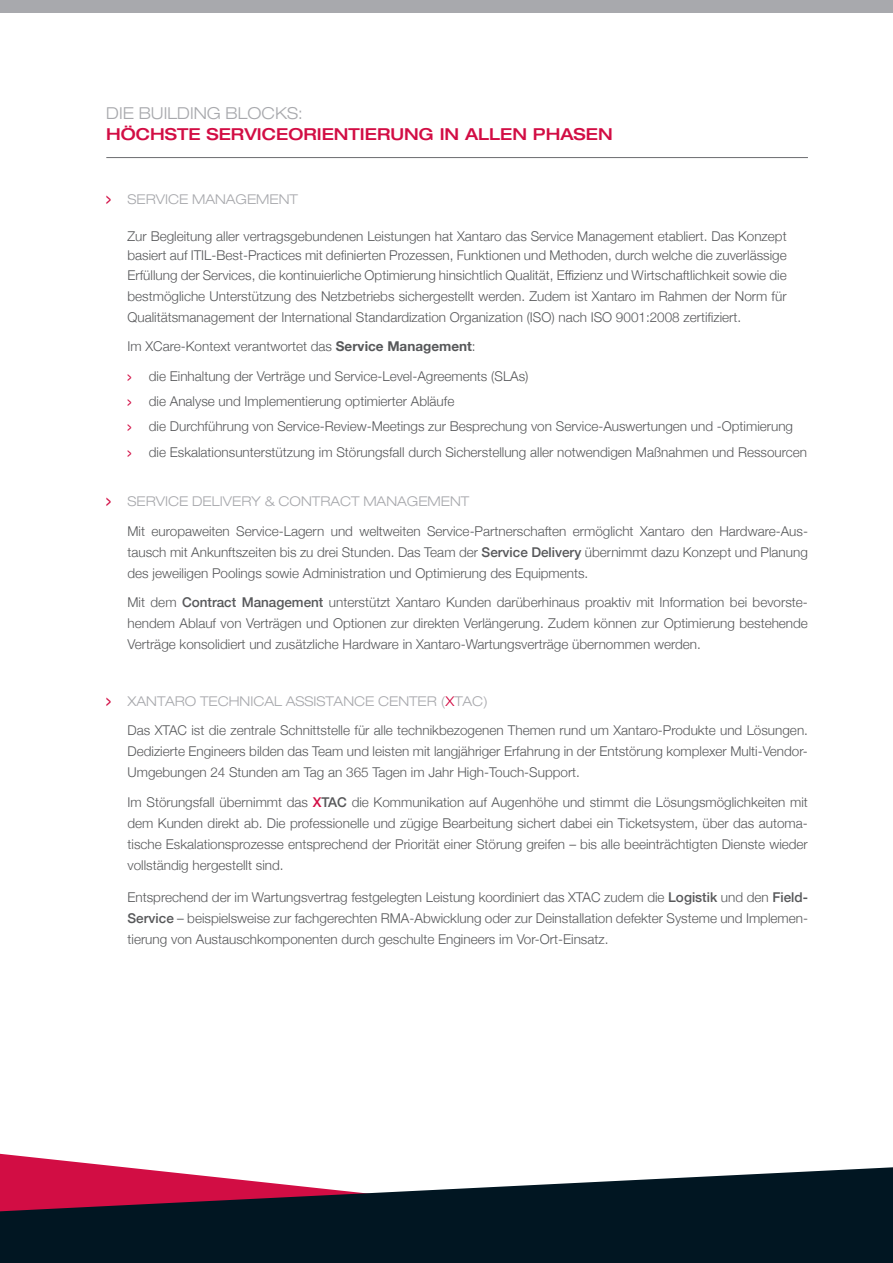
<style>
.page{position:relative;width:893px;height:1263px;background:#fff}
.page>*{position:absolute;margin:0;border:0;box-sizing:border-box;transform-origin:0 0}
.t1{font:500 expanded 16.5px "Helvetica Neue LT Std";color:#d20d44}
.t2{font:300 expanded 16.5px "Helvetica Neue LT";color:#a8a9ad}
.t3{font:300 13.5px/21px "Helvetica Neue";color:#57585a;text-align:justify}
.t4{font:300 expanded 13.5px "Helvetica Neue LT";color:#a8a9ad}
.s1{font-family:"Helvetica Neue LT Std";font-weight:500;font-size:16.5px;color:#d20d44}
.s2{font-weight:700}
.s3{font-family:"Helvetica Neue LT Std";font-weight:500;font-stretch:expanded;color:#d20d44}
.s4{font-weight:500}
.s5{color:#d20d44}
.s6{font-weight:500;color:#d20d44}
</style>
<div class="page">
<div style="left:0;top:0;width:893px;height:13px;background:#a8a9ad"></div>
<svg style="left:0;top:1153px;width:893px;height:110px;fill:#011622"></svg>
<hr style="left:106px;top:157px;width:702px;height:1px;background:#6c6d70">
<p class="t2" style="left:106px;top:103px;width:198px">DIE BUILDING BLOCKS:</p>
<p class="t1" style="left:106px;top:124px;width:508px">HÖCHSTE SERVICEORIENTIERUNG IN ALLEN PHASEN</p>
<p class="t4" style="left:106px;top:192px;width:193px"><span class="s1">&gt;</span> SERVICE MANAGEMENT</p>
<p class="t3" style="left:128px;top:225px;width:661px;line-height:19.5px">Zur Begleitung aller vertragsgebundenen Leistungen hat Xantaro das Service Management etabliert. Das Konzept basiert auf ITIL-Best-Practices mit definierten Prozessen, Funktionen und Methoden, durch welche die zuverlässige Erfüllung der Services, die kontinuierliche Optimierung hinsichtlich Qualität, Effizienz und Wirtschaftlichkeit sowie die</p>
<p class="t3" style="left:128px;top:285px;width:661px">bestmögliche Unterstützung des Netzbetriebs sichergestellt werden. Zudem ist Xantaro im Rahmen der Norm für<br>Qualitätsmanagement der International Standardization Organization (ISO) nach ISO 9001:2008 zertifiziert.</p>
<p class="t3" style="left:128px;top:331px;width:402px;line-height:29.5px">Im XCare-Kontext verantwortet das <span class="s2">Service Management</span>:<br><span class="s3">&gt;</span> die Einhaltung der Verträge und Service-Level-Agreements (SLAs)</p>
<p class="t3" style="left:128px;top:388px;width:681px;line-height:25.2px;text-align:left"><span class="s3">&gt;</span> die Analyse und Implementierung optimierter Abläufe<br><span class="s3">&gt;</span> die Durchführung von Service-Review-Meetings zur Besprechung von Service-Auswertungen und -Optimierung<br><span class="s3">&gt;</span> die Eskalationsunterstützung im Störungsfall durch Sicherstellung aller notwendigen Maßnahmen und Ressourcen</p>
<p class="t4" style="left:106px;top:493px;width:365px"><span class="s1">&gt;</span> SERVICE DELIVERY &amp; CONTRACT MANAGEMENT</p>
<p class="t3" style="left:128px;top:519px;width:682px">Mit europaweiten Service-Lagern und weltweiten Service-Partnerschaften ermöglicht Xantaro den Hardware-Aus&shy;tausch mit Ankunftszeiten bis zu drei Stunden. Das Team der <span class="s4">Service Delivery</span> übernimmt dazu Konzept und Planung des jeweiligen Poolings sowie Administration und Optimierung des Equipments.</p>
<p class="t3" style="left:128px;top:591px;width:682px">Mit dem <span class="s4">Contract Management</span> unterstützt Xantaro Kunden darüberhinaus proaktiv mit Information bei bevorste&shy;hendem Ablauf von Verträgen und Optionen zur direkten Verlängerung. Zudem können zur Optimierung bestehende Verträge konsolidiert und zusätzliche Hardware in Xantaro-Wartungsverträge übernommen werden.</p>
<p class="t4" style="left:106px;top:693px;width:383px"><span class="s1">&gt;</span> XANTARO TECHNICAL ASSISTANCE CENTER (<span class="s5">X</span>TAC)</p>
<p class="t3" style="left:128px;top:719px;width:682px">Das XTAC ist die zentrale Schnittstelle für alle technikbezogenen Themen rund um Xantaro-Produkte und Lösungen.<br>Dedizierte Engineers bilden das Team und leisten mit langjähriger Erfahrung in der Entstörung komplexer Multi-Vendor-Umgebungen 24 Stunden am Tag an 365 Tagen im Jahr High-Touch-Support.</p>
<p class="t3" style="left:128px;top:790px;width:682px">Im Störungsfall übernimmt das <span class="s6">X</span><span class="s4">TAC</span> die Kommunikation auf Augenhöhe und stimmt die Lösungsmöglichkeiten mit dem Kunden direkt ab. Die professionelle und zügige Bearbeitung sichert dabei ein Ticketsystem, über das automa&shy;tische Eskalationsprozesse entsprechend der Priorität einer Störung greifen – bis alle beeinträchtigten Dienste wieder vollständig hergestellt sind.</p>
<p class="t3" style="left:128px;top:886px;width:682px">Entsprechend der im Wartungsvertrag festgelegten Leistung koordiniert das XTAC zudem die <span class="s4">Logistik</span> und den <span class="s4">Field-Service</span> – beispielsweise zur fachgerechten RMA-Abwicklung oder zur Deinstallation defekter Systeme und Implemen&shy;tierung von Austauschkomponenten durch geschulte Engineers im Vor-Ort-Einsatz.</p>
</div>
